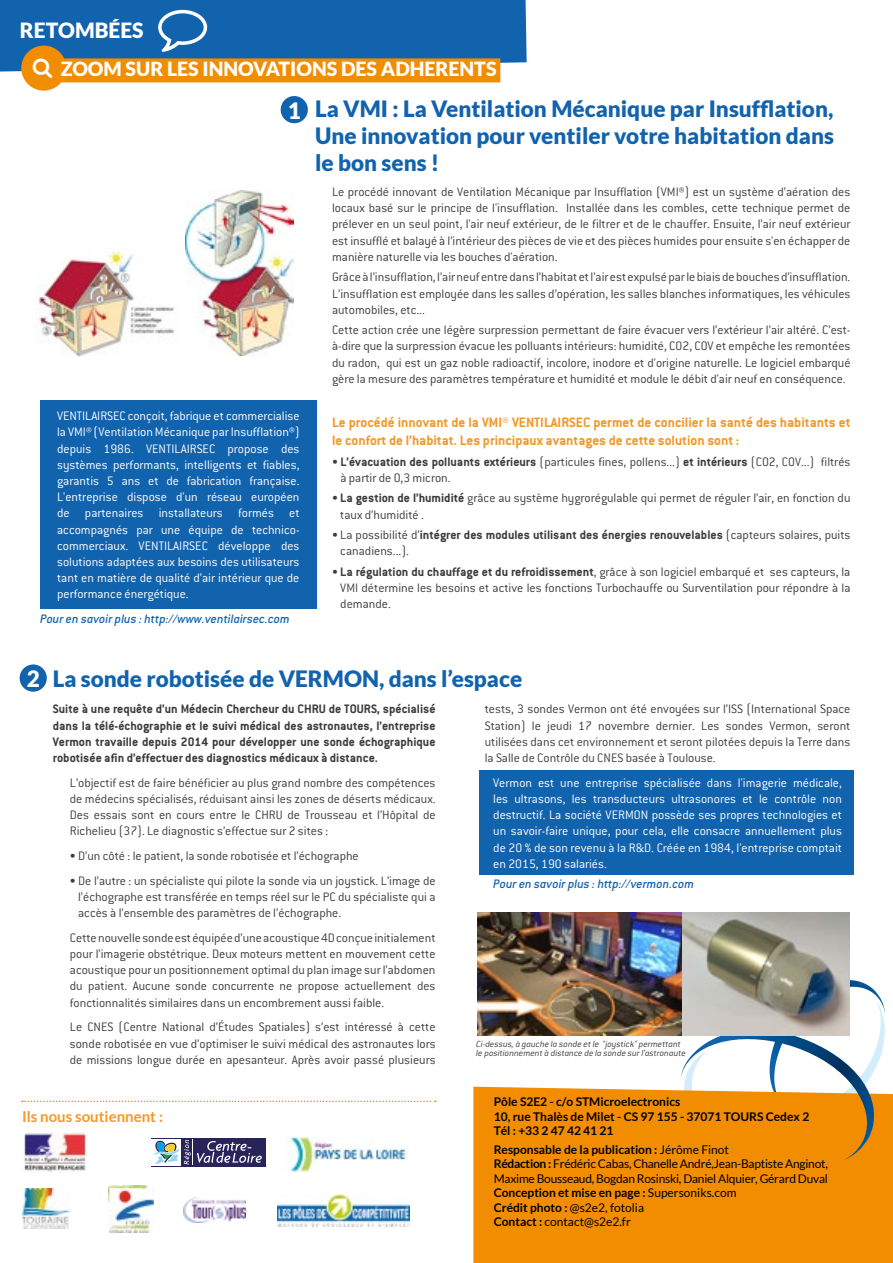
<style>
.page{position:relative;width:893px;height:1263px;background:#fff}
.page>*{position:absolute;margin:0;border:0;box-sizing:border-box;transform-origin:0 0}
.t1{font:900 22.5px/27px "Lato";color:#1263ae;text-align:justify}
.t2{font:900 22.5px "Lato";color:#fff}
.t3{font:900 21px "Lato";color:#fff}
.t4{font:900 19.5px "Lato";color:#fff}
.t5{font:700 15px/18px "Conduit ITC";color:#f49825}
.t6{font:700 15px "Lato";color:#f49825}
.t7{font:300 13.5px/16.2px "Conduit ITC";color:#3c3c3b;text-align:justify}
.t8{font:300 13.5px/16.2px "Conduit ITC";color:#fff;text-align:justify}
.t9{font:700 13.5px/16.2px "Conduit ITC";color:#3c3c3b;text-align:justify}
.t10{font:italic 500 13.5px "Conduit ITC";color:#1263ae}
.t11{font:12px/14.4px "Lato";letter-spacing:-.02em;color:#000}
.t12{font:700 12px/14.4px "Lato";color:#000}
.t13{font:italic 300 9.75px/9px "Conduit ITC";color:#3c3c3b}
.s1{font-weight:700}
.s2{color:#fff}
</style>
<div class="page">
<img style="left:35px;top:250px;width:139px;height:106px">
<img style="left:185px;top:190px;width:109px;height:165px">
<div style="left:479px;top:770px;width:374px;height:104px;background:#1263ae"></div>
<div style="left:40px;top:400px;width:276px;height:208px;background:#1263ae"></div>
<hr style="left:892px;top:903px;width:1px;height:320px;background:#ededed">
<div style="left:21px;top:46px;width:45px;height:45px;background:#f28c00;border-radius:50%"></div>
<div style="left:61px;top:58px;width:439px;height:24px;background:#f28c00"></div>
<img style="left:277px;top:1194px;width:132px;height:33px">
<svg style="left:22px;top:1100px;width:414px;height:2px"></svg>
<img style="left:289px;top:1137px;width:119px;height:35px">
<img style="left:24px;top:1132px;width:64px;height:40px">
<div style="left:281px;top:96px;width:27px;height:27px;background:#1263ae;border-radius:50%"></div>
<div style="left:20px;top:664px;width:27px;height:28px;background:#1263ae;border-radius:50%"></div>
<div style="left:473px;top:1087px;width:420px;height:176px;background:#f28c00"></div>
<svg style="left:672px;top:980px;width:218px;height:206px"></svg>
<svg style="left:151px;top:1166px;width:115px;height:1px"></svg>
<div style="left:151px;top:1138px;width:115px;height:28px;background:#29235c"></div>
<div style="left:152px;top:1139px;width:29px;height:26px;background:#fff"></div>
<svg style="left:153px;top:1139px;width:109px;height:26px"></svg>
<img style="left:184px;top:1197px;width:61px;height:26px">
<img style="left:108px;top:1186px;width:46px;height:47px">
<img style="left:23px;top:1188px;width:47px;height:40px">
<img style="left:477px;top:912px;width:205px;height:123px">
<img style="left:682px;top:912px;width:167px;height:123px">
<svg style="left:0;top:0;width:527px;height:78px"></svg>
<h2 class="t3" style="left:20px;top:18px;width:125px">RETOMBÉES</h2>
<h3 class="t4" style="left:61px;top:58px;width:437px">ZOOM SUR LES INNOVATIONS DES ADHERENTS</h3>
<h1 class="t2" style="left:288px;top:97px;width:15px">1</h1>
<p class="t8" style="left:57px;top:408px;width:244px">VENTILAIRSEC conçoit, fabrique et commercialise la VMI® (Ventilation Mécanique par Insufflation®) depuis 1986. VENTILAIRSEC propose des systèmes performants, intelligents et fiables, garantis 5 ans et de fabrication française.<br>L'entreprise dispose d'un réseau européen de partenaires installateurs formés et accompagnés par une équipe de technico&shy;commerciaux. VENTILAIRSEC développe des solutions adaptées aux besoins des utilisateurs tant en matière de qualité d’air intérieur que de performance énergétique.</p>
<p class="t10" style="left:40px;top:611px;width:251px">Pour en savoir plus : http://www.ventilairsec.com</p>
<h1 class="t1" style="left:315px;top:95px;width:520px">La VMI : La Ventilation Mécanique par Insufflation, Une innovation pour ventiler votre habitation dans le bon sens !</h1>
<p class="t7" style="left:332px;top:184px;width:520px">Le procédé innovant de Ventilation Mécanique par Insufflation (VMI®) est un système d’aération des locaux basé sur le principe de l'insufflation. Installée dans les combles, cette technique permet de prélever en un seul point, l'air neuf extérieur, de le filtrer et de le chauffer. Ensuite, l’air neuf extérieur est insufflé et balayé à l’intérieur des pièces de vie et des pièces humides pour ensuite s'en échapper de manière naturelle via les bouches d'aération.</p>
<p class="t7" style="left:332px;top:269px;width:520px">Grâce à l’insufflation, l’air neuf entre dans l’habitat et l’air est expulsé par le biais de bouches d’insufflation.<br>L’insufflation est employée dans les salles d’opération, les salles blanches informatiques, les véhicules automobiles, etc...</p>
<p class="t7" style="left:332px;top:322px;width:520px">Cette action crée une légère surpression permettant de faire évacuer vers l’extérieur l’air altéré. C’est&shy;à-dire que la surpression évacue les polluants intérieurs: humidité, CO2, COV et empêche les remontées du radon, qui est un gaz noble radioactif, incolore, inodore et d'origine naturelle. Le logiciel embarqué gère la mesure des paramètres température et humidité et module le débit d'air neuf en conséquence.</p>
<p class="t5" style="left:332px;top:413px;width:520px">Le procédé innovant de la VMI® VENTILAIRSEC permet de concilier la santé des habitants et le confort de l’habitat. Les principaux avantages de cette solution sont :</p>
<p class="t7" style="left:340px;top:453px;width:512px;text-indent:-8px">• <span class="s1">L’évacuation des polluants extérieurs</span> (particules fines, pollens...) <span class="s1">et intérieurs</span> (CO2, COV...) filtrés à partir de 0,3 micron.</p>
<p class="t7" style="left:340px;top:490px;width:512px;text-indent:-8px">• <span class="s1">La gestion de l’humidité</span> grâce au système hygrorégulable qui permet de réguler l’air, en fonction du taux d’humidité .</p>
<p class="t7" style="left:340px;top:527px;width:512px;text-indent:-8px">• La possibilité d’<span class="s1">intégrer des modules utilisant des énergies renouvelables</span> (capteurs solaires, puits canadiens...).</p>
<p class="t7" style="left:340px;top:563px;width:512px;text-indent:-8px">• <span class="s1">La régulation du chauffage et du refroidissement</span>, grâce à son logiciel embarqué et ses capteurs, la VMI détermine les besoins et active les fonctions Turbochauffe ou Surventilation pour répondre à la demande.</p>
<h1 class="t1" style="left:27px;top:665px;width:497px"><span class="s2">2</span> La sonde robotisée de VERMON, dans l’espace</h1>
<p class="t9" style="left:53px;top:701px;width:384px">Suite à une requête d’un Médecin Chercheur du CHRU de TOURS, spécialisé dans la télé-échographie et le suivi médical des astronautes, l’entreprise Vermon travaille depuis 2014 pour développer une sonde échographique robotisée afin d’effectuer des diagnostics médicaux à distance.</p>
<p class="t7" style="left:70px;top:774px;width:367px">L’objectif est de faire bénéficier au plus grand nombre des compétences de médecins spécialisés, réduisant ainsi les zones de déserts médicaux.<br>Des essais sont en cours entre le CHRU de Trousseau et l’Hôpital de Richelieu (37). Le diagnostic s’effectue sur 2 sites :</p>
<p class="t7" style="left:70px;top:848px;width:290px">• D’un côté : le patient, la sonde robotisée et l’échographe</p>
<p class="t7" style="left:78px;top:872px;width:359px;text-indent:-8px">• De l’autre : un spécialiste qui pilote la sonde via un joystick. L’image de l’échographe est transférée en temps réel sur le PC du spécialiste qui a accès à l’ensemble des paramètres de l’échographe.</p>
<p class="t7" style="left:70px;top:929px;width:367px">Cette nouvelle sonde est équipée d’une acoustique 4D conçue initialement pour l’imagerie obstétrique. Deux moteurs mettent en mouvement cette acoustique pour un positionnement optimal du plan image sur l’abdomen du patient. Aucune sonde concurrente ne propose actuellement des fonctionnalités similaires dans un encombrement aussi faible.</p>
<p class="t7" style="left:70px;top:1019px;width:367px">Le CNES (Centre National d’Études Spatiales) s’est intéressé à cette sonde robotisée en vue d’optimiser le suivi médical des astronautes lors de missions longue durée en apesanteur. Après avoir passé plusieurs</p>
<p class="t6" style="left:22px;top:1108px;width:142px">Ils nous soutiennent :</p>
<p class="t7" style="left:485px;top:701px;width:367px">tests, 3 sondes Vermon ont été envoyées sur l’ISS (International Space Station) le jeudi 17 novembre dernier. Les sondes Vermon, seront utilisées dans cet environnement et seront pilotées depuis la Terre dans la Salle de Contrôle du CNES basée à Toulouse.</p>
<p class="t8" style="left:493px;top:774px;width:350px">Vermon est une entreprise spécialisée dans l'imagerie médicale, les ultrasons, les transducteurs ultrasonores et le contrôle non destructif. La société VERMON possède ses propres technologies et un savoir-faire unique, pour cela, elle consacre annuellement plus de 20 % de son revenu à la R&amp;D. Créée en 1984, l'entreprise comptait en 2015, 190 salariés.</p>
<p class="t10" style="left:493px;top:876px;width:202px">Pour en savoir plus : http://vermon.com</p>
<p class="t13" style="left:476px;top:1039px;width:211px">Ci-dessus, à gauche la sonde et le "joystick" permettant le positionnement à distance de la sonde sur l’astronaute</p>
<p class="t12" style="left:494px;top:1095px;width:317px">Pôle S2E2 - c/o STMicroelectronics<br>10, rue Thalès de Milet - CS 97 155 - 37071 TOURS Cedex 2<br>Tél : +33 2 47 42 41 21</p>
<p class="t11" style="left:494px;top:1142px;width:336px"><span class="s1">Responsable de la publication :</span> Jérôme Finot<br><span class="s1">Rédaction :</span> Frédéric Cabas, Chanelle André,Jean-Baptiste Anginot, Maxime Bousseaud, Bogdan Rosinski, Daniel Alquier, Gérard Duval <span class="s1">Conception et mise en page :</span> Supersoniks.com<br><span class="s1">Crédit photo :</span> @s2e2, fotolia<br><span class="s1">Contact :</span> contact@s2e2.fr</p>
</div>
